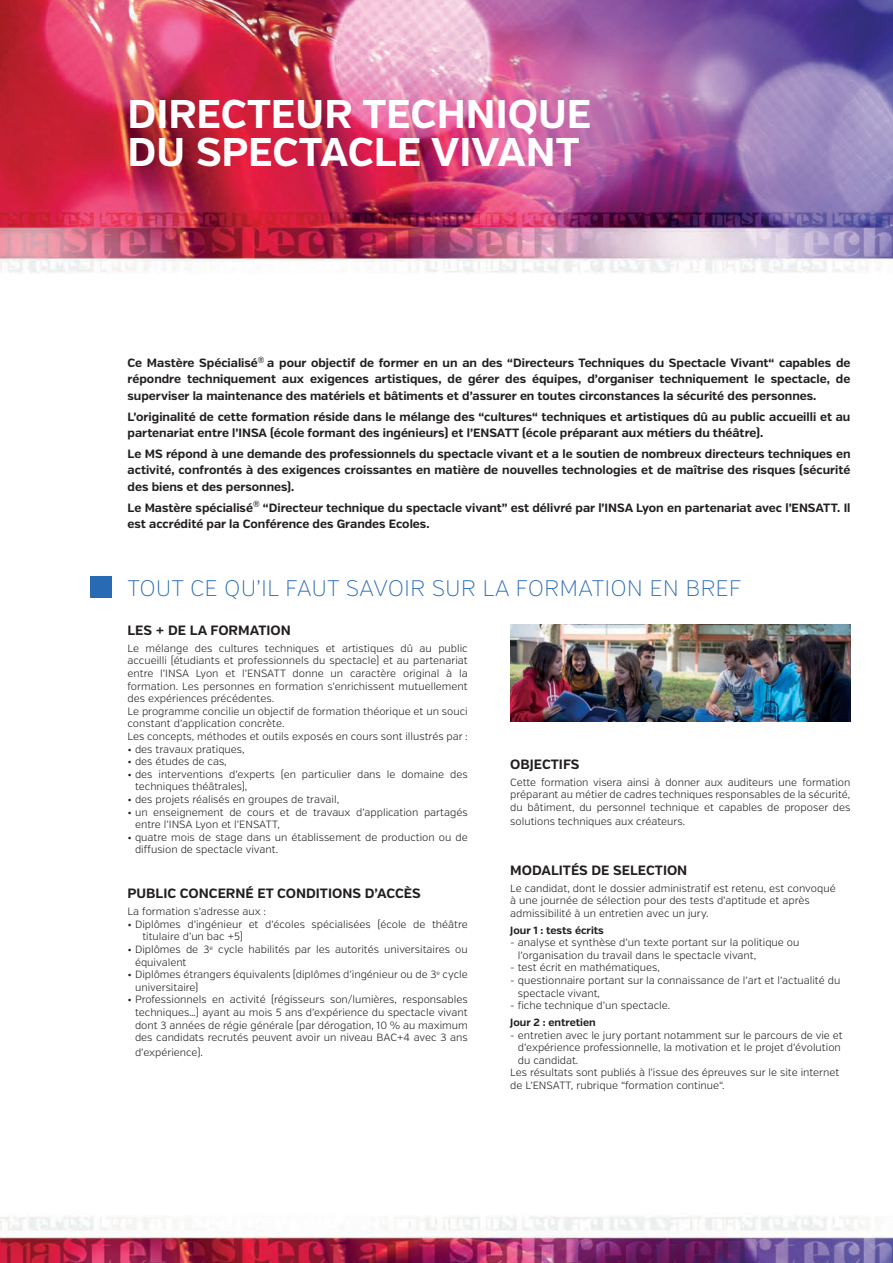
<style>
.page{position:relative;width:893px;height:1263px;background:#fff}
.page>*{position:absolute;margin:0;border:0;box-sizing:border-box;transform-origin:0 0}
.t1{font:700 40.05px/38.5px "Verb";color:#fff}
.t2{font:200 22.5px "Verb";color:#286bb4}
.t3{font:700 13.5px "Verb";color:#231f20}
.t4{font:700 12px/16.5px "Verb";color:#231f20;text-align:justify}
.t5{font:300 10.5px/12.6px "Verb";color:#231f20}
.t6{font:700 10.5px "Verb";color:#231f20}
</style>
<div class="page">
<img style="left:0;top:0;width:893px;height:1263px">
<img style="left:510px;top:624px;width:340px;height:98px">
<div style="left:90px;top:577px;width:21px;height:21px;background:#286bb4"></div>
<svg style="left:253px;top:501px;width:6px;height:6px"></svg>
<svg style="left:258px;top:356px;width:6px;height:7px"></svg>
<h1 class="t1" style="left:128px;top:95px;width:465px">DIRECTEUR TECHNIQUE<br>DU SPECTACLE VIVANT</h1>
<p class="t4" style="left:128px;top:355px;width:724px">Ce Mastère Spécialisé a pour objectif de former en un an des “Directeurs Techniques du Spectacle Vivant“ capables de répondre techniquement aux exigences artistiques, de gérer des équipes, d’organiser techniquement le spectacle, de superviser la maintenance des matériels et bâtiments et d’assurer en toutes circonstances la sécurité des personnes.</p>
<p class="t4" style="left:128px;top:408px;width:724px">L’originalité de cette formation réside dans le mélange des “cultures“ techniques et artistiques dû au public accueilli et au partenariat entre l’INSA (école formant des ingénieurs) et l’ENSATT (école préparant aux métiers du théâtre).</p>
<p class="t4" style="left:128px;top:446px;width:724px">Le MS répond à une demande des professionnels du spectacle vivant et a le soutien de nombreux directeurs techniques en activité, confrontés à des exigences croissantes en matière de nouvelles technologies et de maîtrise des risques (sécurité des biens et des personnes).</p>
<p class="t4" style="left:128px;top:499px;width:724px">Le Mastère spécialisé “Directeur technique du spectacle vivant” est délivré par l’INSA Lyon en partenariat avec l’ENSATT. Il est accrédité par la Conférence des Grandes Ecoles.</p>
<h2 class="t2" style="left:128px;top:575px;width:615px">TOUT CE QU’IL FAUT SAVOIR SUR LA FORMATION EN BREF</h2>
<p class="t3" style="left:128px;top:622px;width:165px">LES + DE LA FORMATION</p>
<p class="t5" style="left:128px;top:642px;width:342px">Le mélange des cultures techniques et artistiques dû au public accueilli (étudiants et professionnels du spectacle) et au partenariat entre l’INSA Lyon et l’ENSATT donne un caractère original à la formation. Les personnes en formation s’enrichissent mutuellement des expériences précédentes.<br>Le programme concilie un objectif de formation théorique et un souci constant d’application concrète.<br>Les concepts, méthodes et outils exposés en cours sont illustrés par :</p>
<p class="t5" style="left:128px;top:743px;width:119px">• des travaux pratiques,</p>
<p class="t5" style="left:128px;top:755px;width:101px">• des études de cas,</p>
<p class="t5" style="left:135px;top:768px;width:334px;text-indent:-7px">• des interventions d’experts (en particulier dans le domaine des techniques théâtrales),</p>
<p class="t5" style="left:128px;top:793px;width:213px">• des projets réalisés en groupes de travail,</p>
<p class="t5" style="left:135px;top:806px;width:334px;text-indent:-7px">• un enseignement de cours et de travaux d’application partagés entre l’INSA Lyon et l’ENSATT,</p>
<p class="t5" style="left:135px;top:831px;width:334px;text-indent:-7px">• quatre mois de stage dans un établissement de production ou de diffusion de spectacle vivant.</p>
<p class="t3" style="left:128px;top:885px;width:295px">PUBLIC CONCERNÉ ET CONDITIONS D’ACCÈS</p>
<p class="t5" style="left:128px;top:905px;width:140px">La formation s’adresse aux :</p>
<p class="t5" style="left:142px;top:918px;width:327px;text-indent:-15px">• Diplômes d’ingénieur et d’écoles spécialisées (école de théâtre titulaire d’un bac +5)</p>
<p class="t5" style="left:135px;top:943px;width:334px;text-indent:-7px">• Diplômes de 3<sup>e</sup> cycle habilités par les autorités universitaires ou équivalent</p>
<p class="t5" style="left:135px;top:968px;width:334px;text-indent:-7px">• Diplômes étrangers équivalents (diplômes d’ingénieur ou de 3<sup>e</sup> cycle universitaire)</p>
<p class="t5" style="left:135px;top:993px;width:334px;text-align:justify;text-indent:-7px">• Professionnels en activité (régisseurs son/lumières, responsables techniques…) ayant au mois 5 ans d’expérience du spectacle vivant dont 3 années de régie générale (par dérogation, 10 % au maximum des candidats recrutés peuvent avoir un niveau BAC+4 avec 3 ans</p>
<p class="t5" style="left:135px;top:1046px;width:70px">d’expérience).</p>
<p class="t3" style="left:510px;top:756px;width:71px">OBJECTIFS</p>
<p class="t5" style="left:510px;top:776px;width:342px;text-align:justify">Cette formation visera ainsi à donner aux auditeurs une formation préparant au métier de cadres techniques responsables de la sécurité, du bâtiment, du personnel technique et capables de proposer des</p>
<p class="t5" style="left:510px;top:815px;width:176px">solutions techniques aux créateurs.</p>
<p class="t3" style="left:510px;top:862px;width:179px">MODALITÉS DE SELECTION</p>
<p class="t5" style="left:510px;top:882px;width:327px">Le candidat, dont le dossier administratif est retenu, est convoqué à une journée de sélection pour des tests d’aptitude et après admissibilité à un entretien avec un jury.</p>
<p class="t6" style="left:510px;top:923px;width:95px">Jour 1 : tests écrits</p>
<p class="t5" style="left:518px;top:936px;width:283px;text-indent:-8px">- analyse et synthèse d’un texte portant sur la politique ou l’organisation du travail dans le spectacle vivant,</p>
<p class="t5" style="left:510px;top:961px;width:151px">- test écrit en mathématiques,</p>
<p class="t5" style="left:518px;top:974px;width:324px;text-indent:-8px">- questionnaire portant sur la connaissance de l’art et l’actualité du spectacle vivant,</p>
<p class="t5" style="left:510px;top:999px;width:161px">- fiche technique d’un spectacle.</p>
<p class="t6" style="left:510px;top:1016px;width:87px">Jour 2 : entretien</p>
<p class="t5" style="left:510px;top:1029px;width:334px">- entretien avec le jury portant notamment sur le parcours de vie et</p>
<p class="t5" style="left:518px;top:1041px;width:325px">d’expérience professionnelle, la motivation et le projet d’évolution</p>
<p class="t5" style="left:518px;top:1054px;width:62px">du candidat.</p>
<p class="t5" style="left:510px;top:1067px;width:331px">Les résultats sont publiés à l’issue des épreuves sur le site internet</p>
<p class="t5" style="left:510px;top:1079px;width:216px">de L’ENSATT, rubrique “formation continue“.</p>
</div>
